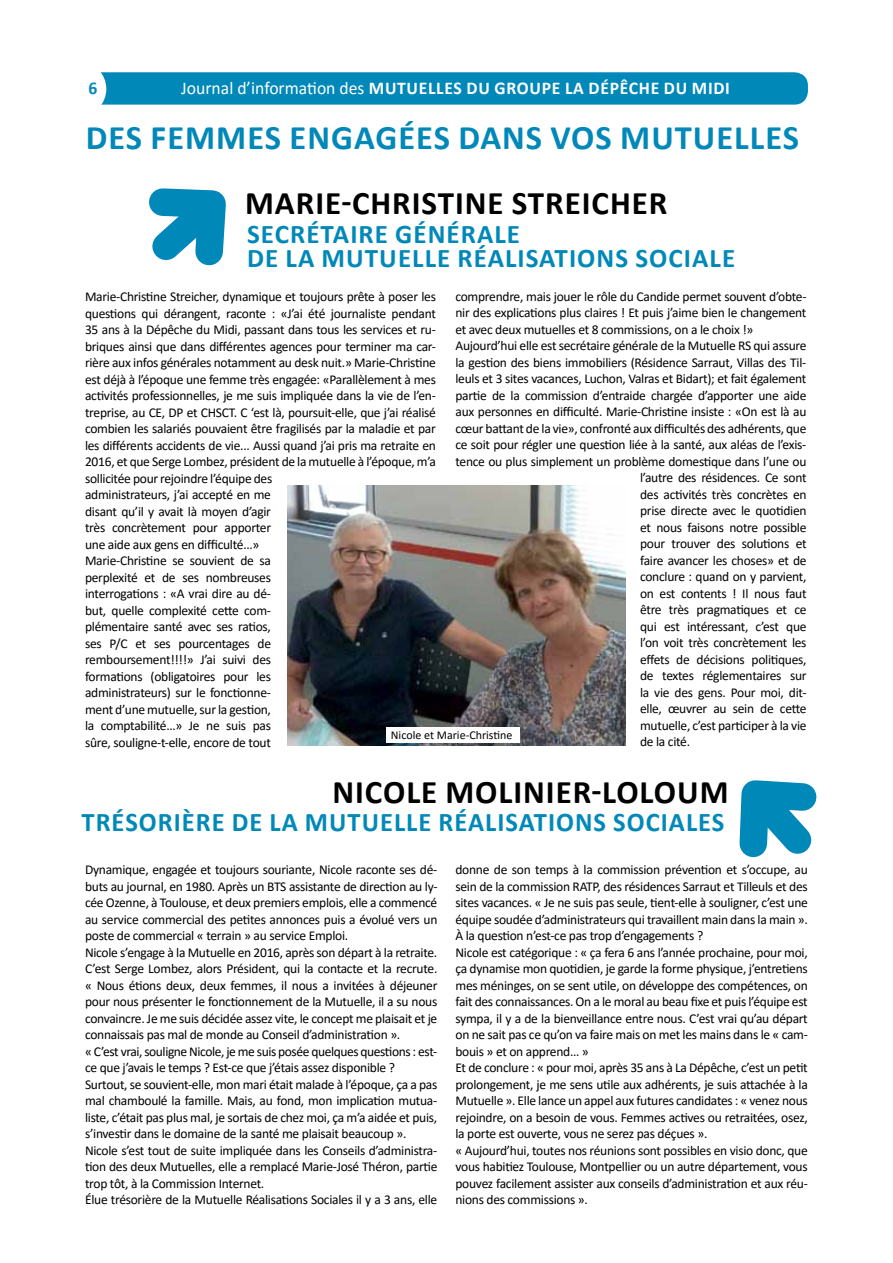
<style>
.page{position:relative;width:893px;height:1263px;background:#fff}
.page>*{position:absolute;margin:0;border:0;box-sizing:border-box;transform-origin:0 0}
.t1{font:700 34.5px "Calibri";letter-spacing:.03em;color:#0088b9}
.t2{font:700 33px "Calibri";letter-spacing:.03em;color:#000}
.t3{font:700 27px/24px "Calibri";letter-spacing:.04em;color:#0088b9}
.t4{font:700 18px "Calibri";letter-spacing:.04em;color:#fff}
.t5{font:700 18px "Calibri";color:#0088b9}
.t6{font:13.5px/16.5px "Calibri";letter-spacing:-.02em;color:#000}
.t7{font:12px "Calibri";color:#000}
.s1{font-weight:400}
</style>
<div class="page">
<img style="left:287px;top:485px;width:338px;height:261px">
<svg style="left:149px;top:188px;width:77px;height:78px"></svg>
<svg style="left:739px;top:780px;width:78px;height:78px"></svg>
<div style="left:101px;top:72px;width:707px;height:33px;background:#0088b9"></div>
<div style="left:50px;top:61px;width:56px;height:56px;background:#fff;border-radius:50%"></div>
<div style="left:386px;top:727px;width:134px;height:15px;background:#fff"></div>
<h3 class="t5" style="left:89px;top:75px;width:10px">6</h3>
<h3 class="t4" style="left:181px;top:75px;width:550px"><span class="s1">Journal d’information des</span> MUTUELLES DU GROUPE LA DÉPÊCHE DU MIDI</h3>
<h1 class="t1" style="left:86px;top:113px;width:715px">DES FEMM ES ENGAG ÉES DANS VOS MUTUELLES</h1>
<h2 class="t2" style="left:245px;top:180px;width:424px">MARIE-CHRISTINE STREICH ER</h2>
<h3 class="t3" style="left:247px;top:221px;width:489px">SECRÉTAIRE G ÉNÉRALE<br>DE LA MUTUELLE RÉALISATIONS SOCIALE</h3>
<p class="t6" style="left:85px;top:288px;width:352px">Marie-Christine Streicher, dynamique et toujours prête à poser les questions qui dérangent, raconte : «J’ai été journaliste pendant 35 ans à la Dépêche du Midi, passant dans tous les services et ru&shy;briques ainsi que dans différentes agences pour terminer ma car&shy;rière aux infos générales notamment au desk nuit.» Marie-Christine est déjà à l’époque une femme très engagée: «Parallèlement à mes activités professionnelles, je me suis impliquée dans la vie de l’en&shy;treprise, au CE, DP et CHSCT. C ‘est là, poursuit-elle, que j’ai réalisé combien les salariés pouvaient être fragilisés par la maladie et par les différents accidents de vie... Aussi quand j’ai pris ma retraite en 2016, et que Serge Lombez, président de la mutuelle à l’époque, m’a sollicitée pour rejoindre l’équipe des<br>administrateurs, j’ai accepté en me<br>disant qu’il y avait là moyen d’agir<br>très concrètement pour apporter<br>une aide aux gens en difficulté…»<br>Marie-Christine se souvient de sa<br>perplexité et de ses nombreuses<br>interrogations : «A vrai dire au dé-<br>but, quelle complexité cette com-<br>plémentaire santé avec ses ratios,<br>ses P/C et ses pourcentages de<br>remboursement!!!!» J’ai suivi des<br>formations (obligatoires pour les<br>administrateurs) sur le fonctionne-<br>ment d’une mutuelle, sur la gestion,<br>la comptabilité…» Je ne suis pas<br>sûre, souligne-t-elle, encore de tout</p>
<p class="t6" style="left:455px;top:288px;width:353px">comprendre, mais jouer le rôle du Candide permet souvent d’obte-</p>
<p class="t6" style="left:455px;top:304px;width:352px">nir des explications plus claires ! Et puis j’aime bien le changement</p>
<p class="t6" style="left:455px;top:321px;width:299px">et avec deux mutuelles et 8 commissions, on a le choix !»</p>
<p class="t6" style="left:455px;top:337px;width:352px">Aujourd’hui elle est secrétaire générale de la Mutuelle RS qui assure</p>
<p class="t6" style="left:455px;top:354px;width:352px">la gestion des biens immobiliers (Résidence Sarraut, Villas des Til-</p>
<p class="t6" style="left:455px;top:370px;width:352px">leuls et 3 sites vacances, Luchon, Valras et Bidart); et fait également</p>
<p class="t6" style="left:455px;top:387px;width:352px">partie de la commission d’entraide chargée d’apporter une aide</p>
<p class="t6" style="left:455px;top:403px;width:352px">aux personnes en difficulté. Marie-Christine insiste : «On est là au</p>
<p class="t6" style="left:455px;top:420px;width:352px">cœur battant de la vie», confronté aux difficultés des adhérents, que</p>
<p class="t6" style="left:455px;top:436px;width:352px">ce soit pour régler une question liée à la santé, aux aléas de l’exis-</p>
<p class="t6" style="left:455px;top:453px;width:352px">tence ou plus simplement un problème domestique dans l’une ou</p>
<p class="t6" style="left:640px;top:469px;width:168px">l’autre des résidences. Ce sont</p>
<p class="t6" style="left:640px;top:486px;width:168px">des activités très concrètes en</p>
<p class="t6" style="left:640px;top:502px;width:168px">prise directe avec le quotidien</p>
<p class="t6" style="left:640px;top:519px;width:168px">et nous faisons notre possible</p>
<p class="t6" style="left:640px;top:535px;width:168px">pour trouver des solutions et</p>
<p class="t6" style="left:640px;top:552px;width:168px">faire avancer les choses» et de</p>
<p class="t6" style="left:640px;top:568px;width:168px">conclure : quand on y parvient,</p>
<p class="t6" style="left:640px;top:585px;width:168px">on est contents ! Il nous faut</p>
<p class="t6" style="left:640px;top:601px;width:168px">être très pragmatiques et ce</p>
<p class="t6" style="left:640px;top:618px;width:168px">qui est intéressant, c’est que</p>
<p class="t6" style="left:640px;top:634px;width:168px">l’on voit très concrètement les</p>
<p class="t6" style="left:640px;top:651px;width:168px">effets de décisions politiques,</p>
<p class="t6" style="left:640px;top:667px;width:168px">de textes réglementaires sur</p>
<p class="t6" style="left:640px;top:684px;width:168px">la vie des gens. Pour moi, dit-</p>
<p class="t6" style="left:640px;top:700px;width:168px">elle, œuvrer au sein de cette</p>
<p class="t6" style="left:640px;top:717px;width:168px">mutuelle, c’est participer à la vie</p>
<p class="t6" style="left:640px;top:733px;width:52px">de la cité.</p>
<p class="t7" style="left:391px;top:726px;width:123px">Nicole et Marie-Christine</p>
<h2 class="t2" style="left:332px;top:769px;width:393px">NICOLE MOLINIER-LOLOUM</h2>
<h3 class="t3" style="left:82px;top:809px;width:644px">TRÉSORIÈRE DE LA MUTUELLE RÉALISATIONS SOCIALES</h3>
<p class="t6" style="left:85px;top:861px;width:354px">Dynamique, engagée et toujours souriante, Nicole raconte ses dé&shy;buts au journal, en 1980. Après un BTS assistante de direction au ly&shy;cée Ozenne, à Toulouse, et deux premiers emplois, elle a commencé au service commercial des petites annonces puis a évolué vers un poste de commercial « terrain » au service Emploi.<br>Nicole s’engage à la Mutuelle en 2016, après son départ à la retraite.<br>C’est Serge Lombez, alors Président, qui la contacte et la recrute. « Nous étions deux, deux femmes, il nous a invitées à déjeuner pour nous présenter le fonctionnement de la Mutuelle, il a su nous convaincre. Je me suis décidée assez vite, le concept me plaisait et je connaissais pas mal de monde au Conseil d’administration ».<br>« C’est vrai, souligne Nicole, je me suis posée quelques questions : est&shy;ce que j’avais le temps ? Est-ce que j’étais assez disponible ?<br>Surtout, se souvient-elle, mon mari était malade à l’époque, ça a pas mal chamboulé la famille. Mais, au fond, mon implication mutua&shy;liste, c’était pas plus mal, je sortais de chez moi, ça m’a aidée et puis, s’investir dans le domaine de la santé me plaisait beaucoup ».<br>Nicole s’est tout de suite impliquée dans les Conseils d’administra&shy;tion des deux Mutuelles, elle a remplacé Marie-José Théron, partie trop tôt, à la Commission Internet.<br>Élue trésorière de la Mutuelle Réalisations Sociales il y a 3 ans, elle</p>
<p class="t6" style="left:455px;top:861px;width:354px">donne de son temps à la commission prévention et s’occupe, au sein de la commission RATP, des résidences Sarraut et Tilleuls et des sites vacances. « Je ne suis pas seule, tient-elle à souligner, c’est une équipe soudée d’administrateurs qui travaillent main dans la main ».<br>À la question n’est-ce pas trop d’engagements ?<br>Nicole est catégorique : « ça fera 6 ans l’année prochaine, pour moi, ça dynamise mon quotidien, je garde la forme physique, j’entretiens mes méninges, on se sent utile, on développe des compétences, on fait des connaissances. On a le moral au beau fixe et puis l’équipe est sympa, il y a de la bienveillance entre nous. C’est vrai qu’au départ on ne sait pas ce qu’on va faire mais on met les mains dans le « cam&shy;bouis » et on apprend… »<br>Et de conclure : « pour moi, après 35 ans à La Dépêche, c’est un petit prolongement, je me sens utile aux adhérents, je suis attachée à la Mutuelle ». Elle lance un appel aux futures candidates : « venez nous rejoindre, on a besoin de vous. Femmes actives ou retraitées, osez, la porte est ouverte, vous ne serez pas déçues ».<br>« Aujourd’hui, toutes nos réunions sont possibles en visio donc, que vous habitiez Toulouse, Montpellier ou un autre département, vous pouvez facilement assister aux conseils d’administration et aux réu&shy;nions des commissions ».</p>
</div>
